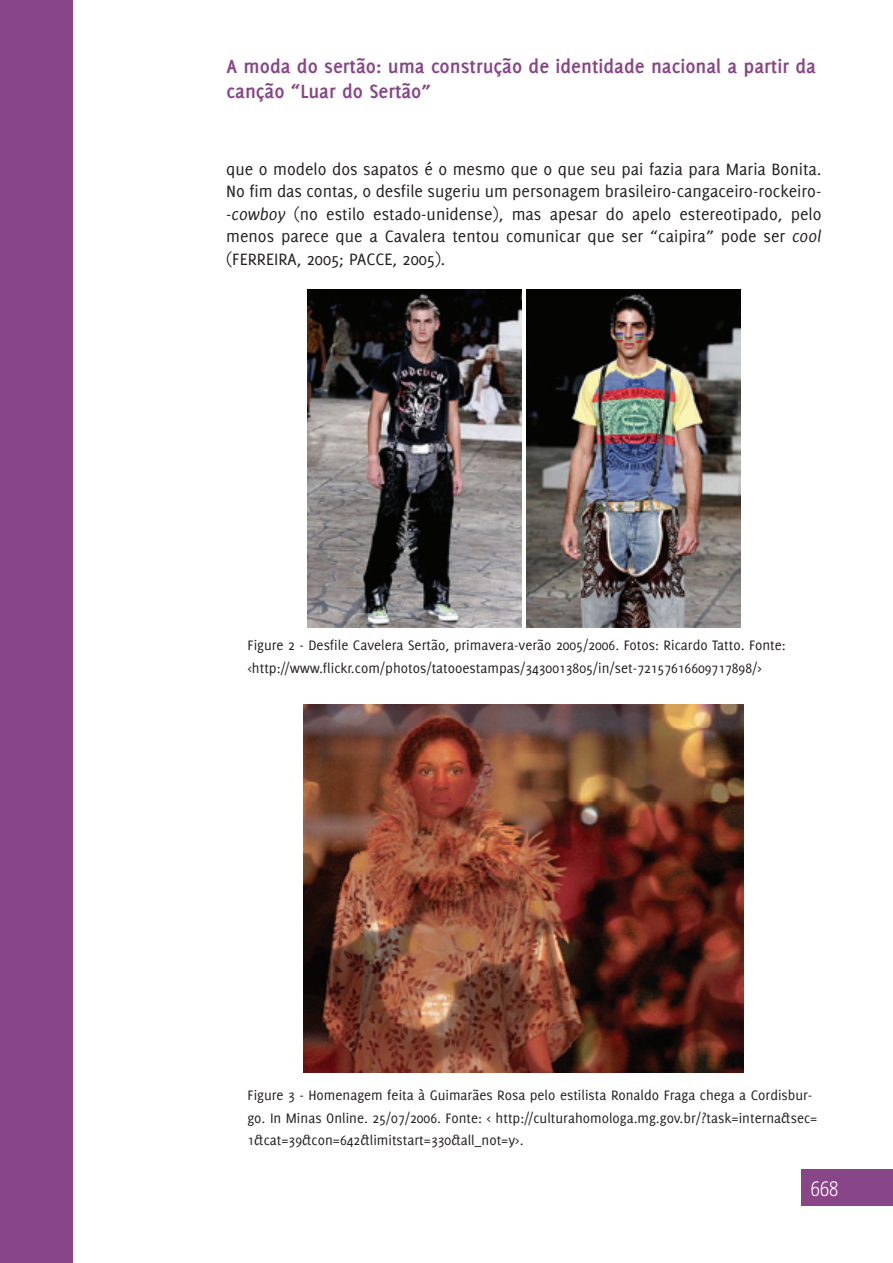
<style>
.page{position:relative;width:893px;height:1263px;background:#fff}
.page>*{position:absolute;margin:0;border:0;box-sizing:border-box;transform-origin:0 0}
.t1{font:700 21px/25.2px "Delicious";color:#884588}
.t2{font:300 21px "Yanone Kaffeesatz";color:#fff}
.t3{font:18px/22.5px "Delicious";color:#231f20;text-align:justify}
.t4{font:15px/22.5px "Delicious";color:#231f20}
.s1{font-style:italic}
</style>
<div class="page">
<div style="left:0;top:0;width:72px;height:1263px;background:#884588"></div>
<div style="left:802px;top:1170px;width:91px;height:36px;background:#884588"></div>
<img style="left:307px;top:290px;width:215px;height:337px">
<img style="left:526px;top:289px;width:215px;height:338px">
<img style="left:304px;top:704px;width:440px;height:368px">
<h1 class="t1" style="left:227px;top:53px;width:591px">A moda do sertão: uma construção de identidade nacional a partir da canção “Luar do Sertão”</h1>
<p class="t3" style="left:226px;top:158px;width:597px">que o modelo dos sapatos é o mesmo que o que seu pai fazia para Maria Bonita.<br>No fim das contas, o desfile sugeriu um personagem brasileiro-cangaceiro-rockeiro--<span class="s1">cowboy</span> (no estilo estado-unidense), mas apesar do apelo estereotipado, pelo menos parece que a Cavalera tentou comunicar que ser “caipira” pode ser <span class="s1">cool </span>(FERREIRA, 2005; PACCE, 2005)<span class="s1">.</span></p>
<p class="t4" style="left:247px;top:634px;width:540px">Figure 2 - Desfile Cavelera Sertão, primavera-verão 2005/2006. Fotos: Ricardo Tatto. Fonte: &lt;http://www.flickr.com/photos/tatooestampas/3430013805/in/set-72157616609717898/&gt;</p>
<p class="t4" style="left:247px;top:1084px;width:571px">Figure 3 - Homenagem feita à Guimarães Rosa pelo estilista Ronaldo Fraga chega a Cordisbur&shy;go. In Minas Online. 25/07/2006. Fonte: &lt; http://culturahomologa.mg.gov.br/?task=interna&amp;sec=<br>1&amp;cat=39&amp;con=642&amp;limitstart=330&amp;all_not=y&gt;.</p>
<h1 class="t2" style="left:811px;top:1176px;width:29px">668</h1>
</div>
